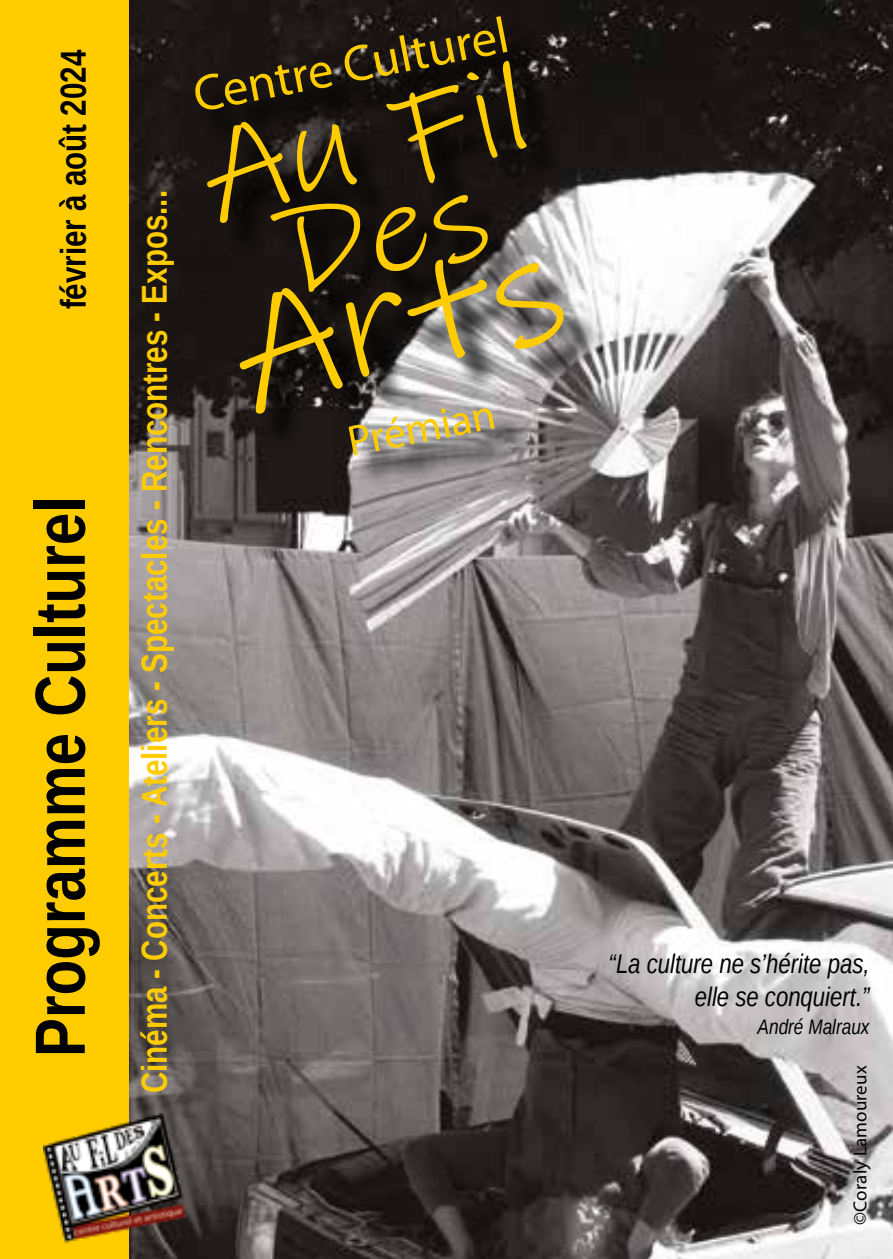
<style>
.page{position:relative;width:893px;height:1259px;background:#fff}
.page>*{position:absolute;margin:0;border:0;box-sizing:border-box;transform-origin:0 0}
.t1{font:156.3px "Ink Free";color:#fc0;scale:1.08 1}
.t2{font:125.7px/95.1px "Ink Free";color:#fc0;text-align:center;scale:1.08 1}
.t3{font:700 71.1px "Liberation Sans Narrow";color:#000}
.t4{font:51px "Myriad Pro";color:#fc0}
.t5{font:43.5px "Myriad Pro";color:#fc0}
.t6{font:700 36px "Liberation Sans Narrow";color:#fc0}
.t7{font:700 36px "Liberation Sans Narrow";color:#000}
.t8{font:italic 27px/32.4px "Liberation Sans Narrow";color:#000;text-align:right}
.t9{font:italic 21px "Liberation Sans Narrow";color:#000}
.t10{font:18.9px "Myriad Pro";letter-spacing:.01em;color:#000}
</style>
<div class="page">
<img style="left:128px;top:0;width:765px;height:1259px">
<div style="left:0;top:0;width:128px;height:1259px;background:#fc0"></div>
<div style="left:201px;top:23px;width:399px;height:469px;background:#000;opacity:.75"></div>
<img style="left:44px;top:1113px;width:147px;height:133px">
<p class="t7" style="left:49px;top:309px;width:261px;rotate:-90deg">février à août 2024</p>
<p class="t7" style="left:49px;top:344px;width:261px;rotate:-90deg">févrie à août 20 4</p>
<h3 class="t3" style="left:11px;top:1057px;width:562px;rotate:-90deg">Programme Culturel</h3>
<p class="t6" style="left:130px;top:1093px;width:904px;rotate:-90deg">Cinéma - Concerts - Ateliers - Spectacles - Rencontres - Expos...</p>
<h3 class="t4" style="left:188px;top:64px;width:321px;rotate:-11deg">Centre Culturel</h3>
<h2 class="t2" style="left:195px;top:123px;width:306px;rotate:-11deg">Au Fil<br>Des</h2>
<h1 class="t1" style="left:217px;top:248px;width:310px;rotate:-11deg">Arts</h1>
<p class="t5" style="left:343px;top:415px;width:151px;rotate:-11deg">Prémian</p>
<p class="t8" style="left:609px;top:947px;width:262px">“La culture ne s’hérite pas, elle se conquiert.”</p>
<p class="t9" style="left:758px;top:1013px;width:113px">André Malraux</p>
<p class="t10" style="left:848px;top:1224px;width:161px;rotate:-90deg">©Coraly Lamoureux</p>
</div>
